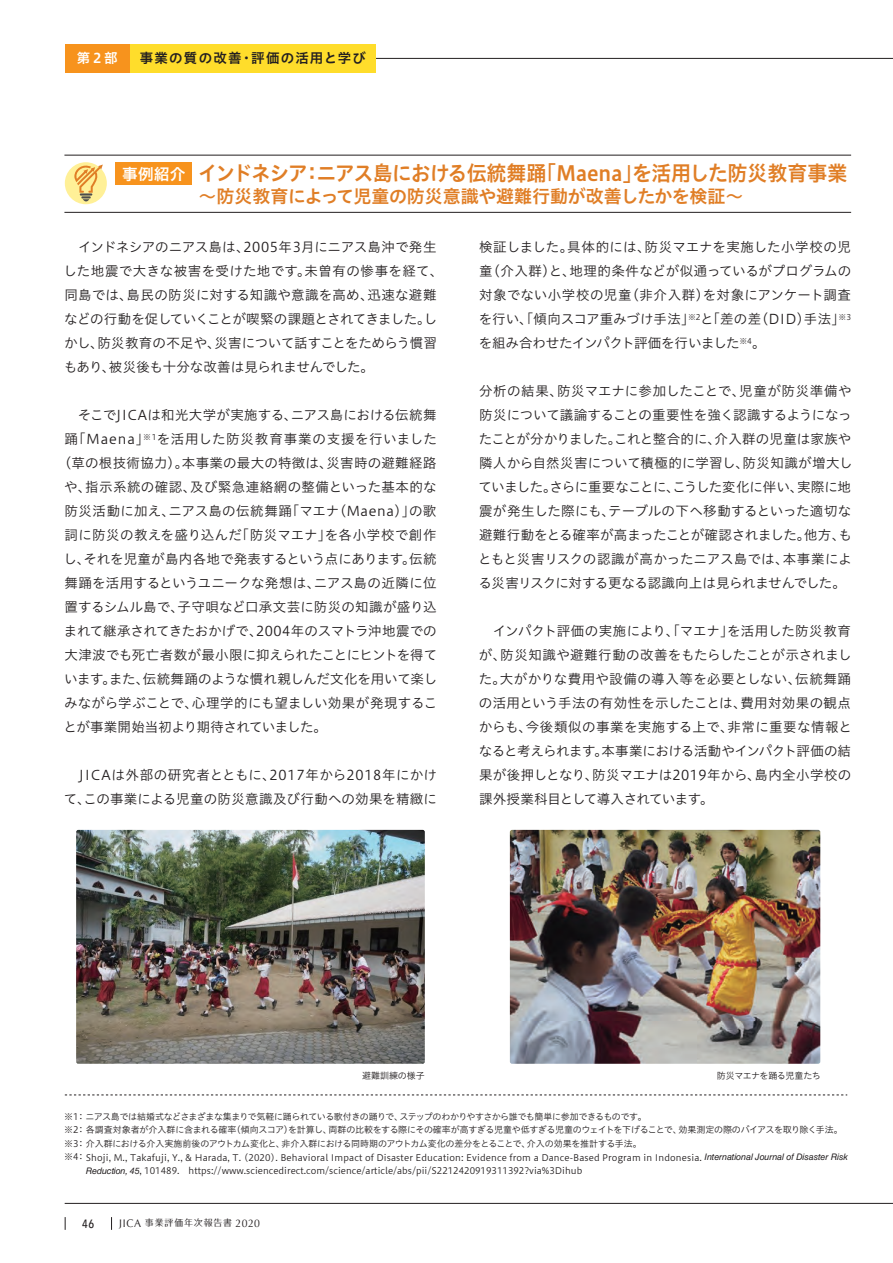
<style>
.page{position:relative;width:893px;height:1263px;background:#fff}
.page>*{position:absolute;margin:0;border:0;box-sizing:border-box;transform-origin:0 0}
.t1{font:21px "Hiragino UD Sans Std W6";letter-spacing:-.03em;color:#e07e26;scale:.95 1}
.t2{font:18px "Hiragino UD Sans Std W6";letter-spacing:-.01em;color:#e07e26}
.t3{font:13.5px/24px "Hiragino UD Sans Std W3";letter-spacing:.01em;color:#231f20;text-align:justify}
.t4{font:13.5px/24px "Hiragino UD Sans Std W3";letter-spacing:.03em;color:#231f20}
.t5{font:13.5px "Hiragino UD Sans Std W3";letter-spacing:.055em;color:#231f20}
.t6{font:13.5px "Hiragino UD Sans Std W3";letter-spacing:-.015em;color:#231f20}
.t7{font:13.5px "Hiragino UD Sans Std W3";letter-spacing:-.01em;color:#231f20}
.t8{font:13.5px "Hiragino UD Sans Std W3";letter-spacing:.035em;color:#231f20}
.t9{font:13.5px "Hiragino UD Sans Std W3";letter-spacing:-.03em;color:#231f20}
.t10{font:13.5px "Hiragino UD Sans Std W6";letter-spacing:.085em;color:#231f20}
.t11{font:13.5px "Hiragino UD Sans Std W6";color:#fff}
.t12{font:500 12px "Avenir Next Condensed";color:#231f20}
.t13{font:9px "Hiragino UD Sans Std W3";color:#231f20}
.t14{font:9px "Hiragino UD Sans Std W3";letter-spacing:-.03em;color:#231f20}
.t15{font:9px "Hiragino UD Sans Std W3";letter-spacing:-.05em;color:#231f20}
.t16{font:9px "Folk Pro";letter-spacing:.09em;color:#231f20}
.t17{font:9px "Hiragino UD Sans Std W3";letter-spacing:-.045em;color:#231f20}
.s1{font-size:15.75px;color:#fff}
.s2{font-family:"Helvetica LT Std";font-style:italic}
.s3{font-family:"Optima";font-size:10.95px}
</style>
<div class="page">
<hr style="left:220px;top:58px;width:673px;height:1px;background:#231f20">
<div style="left:66px;top:44px;width:310px;height:28px;background:#ffdd2b"></div>
<div style="left:66px;top:44px;width:64px;height:28px;background:#f7931d"></div>
<hr style="left:65px;top:1203px;width:828px;height:1px;background:#231f20">
<svg style="left:65px;top:1217px;width:1px;height:13px"></svg>
<svg style="left:111px;top:1217px;width:1px;height:13px"></svg>
<img style="left:76px;top:830px;width:349px;height:234px">
<img style="left:510px;top:830px;width:310px;height:234px">
<hr style="left:64px;top:155px;width:787px;height:1px;background:#231f20">
<hr style="left:64px;top:212px;width:787px;height:1px;background:#231f20">
<div style="left:115px;top:162px;width:77px;height:23px;background:#f7931d"></div>
<div style="left:65px;top:162px;width:42px;height:42px;background:#fff097;border-radius:50%"></div>
<svg style="left:74px;top:163px;width:29px;height:38px"></svg>
<svg style="left:65px;top:1095px;width:782px;height:1px"></svg>
<p class="t11" style="left:77px;top:48px;width:42px">第2部</p>
<p class="t10" style="left:140px;top:48px;width:228px">事業の質の改善・評価の活用と学び</p>
<h1 class="t1" style="left:122px;top:157px;width:765px"><span class="s1">事例紹介</span> インドネシア：ニアス島における伝統舞踊「Maena」を活用した防災教育事業</h1>
<h2 class="t2" style="left:199px;top:183px;width:546px">～防災教育によって児童の防災意識や避難行動が改善したかを検証～</h2>
<p class="t3" style="left:64px;top:234px;width:381px;text-align:left">　インドネシアのニアス島は、2005年3月にニアス島沖で発生した地震で大きな被害を受けた地です。未曽有の惨事を経て、同島では、島民の防災に対する知識や意識を高め、迅速な避難などの行動を促していくことが喫緊の課題とされてきました。しかし、防災教育の不足や、災害について話すことをためらう慣習もあり、被災後も十分な改善は見られませんでした。</p>
<p class="t3" style="left:64px;top:402px;width:374px">　そこでJICAは和光大学が実施する、ニアス島における伝統舞</p>
<p class="t5" style="left:64px;top:429px;width:374px">踊「Maena」<sup>※1</sup>を活用した防災教育事業の支援を行いました</p>
<p class="t3" style="left:58px;top:450px;width:380px">（草の根技術協力）。本事業の最大の特徴は、災害時の避難経路</p>
<p class="t8" style="left:64px;top:477px;width:374px">や、指示系統の確認、及び緊急連絡網の整備といった基本的な</p>
<p class="t4" style="left:64px;top:498px;width:373px">防災活動に加え、ニアス島の伝統舞踊「マエナ（Maena）」の歌</p>
<p class="t3" style="left:64px;top:522px;width:374px">詞に防災の教えを盛り込んだ「防災マエナ」を各小学校で創作</p>
<p class="t3" style="left:64px;top:546px;width:374px">し、それを児童が島内各地で発表するという点にあります。伝統</p>
<p class="t3" style="left:64px;top:570px;width:374px">舞踊を活用するというユニークな発想は、ニアス島の近隣に位</p>
<p class="t3" style="left:64px;top:594px;width:374px">置するシムル島で、子守唄など口承文芸に防災の知識が盛り込</p>
<p class="t6" style="left:64px;top:621px;width:374px">まれて継承されてきたおかげで、2004年のスマトラ沖地震での</p>
<p class="t3" style="left:64px;top:642px;width:374px">大津波でも死亡者数が最小限に抑えられたことにヒントを得て</p>
<p class="t7" style="left:64px;top:669px;width:375px">います。また、伝統舞踊のような慣れ親しんだ文化を用いて楽し</p>
<p class="t3" style="left:64px;top:690px;width:375px">みながら学ぶことで、心理学的にも望ましい効果が発現するこ</p>
<p class="t9" style="left:64px;top:717px;width:265px">とが事業開始当初より期待されていました。</p>
<p class="t4" style="left:64px;top:762px;width:375px">　JICAは外部の研究者とともに、2017年から2018年にかけて、この事業による児童の防災意識及び行動への効果を精緻に</p>
<p class="t3" style="left:479px;top:234px;width:374px">検証しました。具体的には、防災マエナを実施した小学校の児童（介入群）と、地理的条件などが似通っているがプログラムの対象でない小学校の児童（非介入群）を対象にアンケート調査を行い、「傾向スコア重みづけ手法」<sup>※2</sup>と「差の差（DID）手法」<sup>※3</sup>を組み合わせたインパクト評価を行いました<sup>※4</sup>。</p>
<p class="t3" style="left:478px;top:378px;width:376px">分析の結果、防災マエナに参加したことで、児童が防災準備や防災について議論することの重要性を強く認識するようになったことが分かりました。これと整合的に、介入群の児童は家族や隣人から自然災害について積極的に学習し、防災知識が増大していました。さらに重要なことに、こうした変化に伴い、実際に地震が発生した際にも、テーブルの下へ移動するといった適切な避難行動をとる確率が高まったことが確認されました。他方、もともと災害リスクの認識が高かったニアス島では、本事業による災害リスクに対する更なる認識向上は見られませんでした。</p>
<p class="t3" style="left:479px;top:618px;width:375px">　インパクト評価の実施により、「マエナ」を活用した防災教育が、防災知識や避難行動の改善をもたらしたことが示されました。大がかりな費用や設備の導入等を必要としない、伝統舞踊の活用という手法の有効性を示したことは、費用対効果の観点からも、今後類似の事業を実施する上で、非常に重要な情報となると考えられます。本事業における活動やインパクト評価の結果が後押しとなり、防災マエナは2019年から、島内全小学校の課外授業科目として導入されています。</p>
<p class="t13" style="left:362px;top:1068px;width:64px">避難訓練の様子</p>
<p class="t17" style="left:717px;top:1068px;width:105px">防災マエナを踊る児童たち</p>
<p class="t15" style="left:64px;top:1110px;width:584px">※1：ニアス島では結婚式などさまざまな集まりで気軽に踊られている歌付きの踊りで、ステップのわかりやすさから誰でも簡単に参加できるものです。</p>
<p class="t14" style="left:64px;top:1123px;width:780px">※2：各調査対象者が介入群に含まれる確率（傾向スコア）を計算し、両群の比較をする際にその確率が高すぎる児童や低すぎる児童のウェイトを下げることで、効果測定の際のバイアスを取り除く手法。</p>
<p class="t14" style="left:64px;top:1137px;width:579px">※3：介入群における介入実施前後のアウトカム変化と、非介入群における同時期のアウトカム変化の差分をとることで、介入の効果を推計する手法。</p>
<p class="t13" style="left:64px;top:1150px;width:785px">※4：Shoji, M., Takafuji, Y., &amp; Harada, T. (2020). Behavioral Impact of Disaster Education: Evidence from a Dance-Based Program in Indonesia. <span class="s2">International Journal of Disaster Risk</span></p>
<p class="t13" style="left:86px;top:1164px;width:498px"><span class="s2">Reduction, 45</span>, 101489.　https://www.sciencedirect.com/science/article/abs/pii/S2212420919311392?via%3Dihub</p>
<p class="t12" style="left:82px;top:1216px;width:14px">46</p>
<p class="t16" style="left:119px;top:1215px;width:142px"><span class="s3">JICA</span> 事業評価年次報告書 <span class="s3">2020</span></p>
</div>
